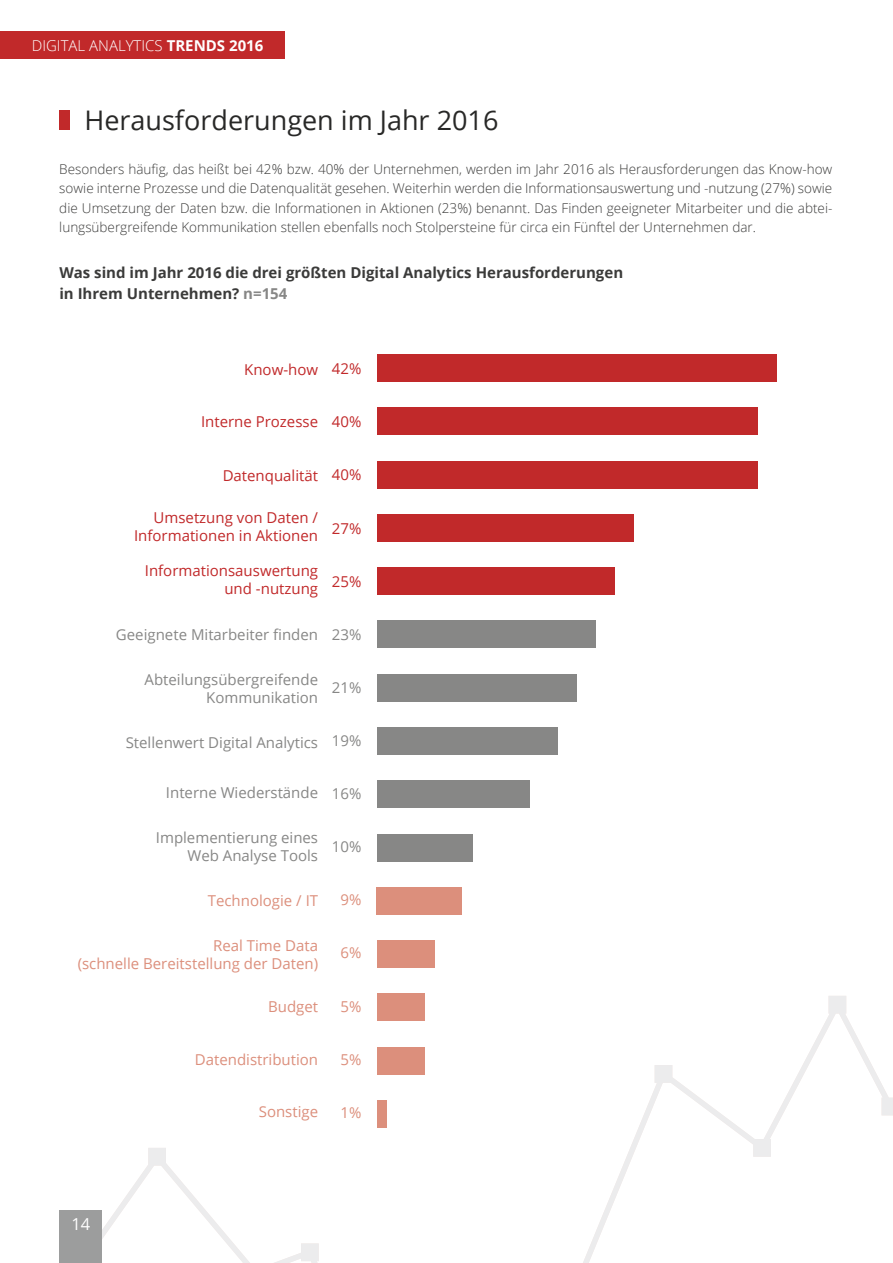
<style>
.page{position:relative;width:893px;height:1263px;background:#fff}
.page>*{position:absolute;margin:0;border:0;box-sizing:border-box;transform-origin:0 0}
.t1{font:27px "Open Sans";color:#282827}
.t2{font:16.5px "Open Sans";color:#fff}
.t3{font:15px/18px "Open Sans";color:#878786;text-align:right}
.t4{font:15px/18px "Open Sans";color:#c1292a;text-align:right}
.t5{font:15px/18px "Open Sans";color:#dc8f7c;text-align:right}
.t6{font:700 15px/21px "Open Sans";color:#3b3b3a}
.t7{font:300 15px "Open Sans";color:#fff}
.t8{font:300 13.5px/19.5px "Open Sans";color:#3b3b3a;text-align:justify}
.s1{font-weight:700}
.s2{color:#878786}
</style>
<div class="page">
<svg style="left:59px;top:940px;width:834px;height:323px"></svg>
<div style="left:0;top:31px;width:285px;height:28px;background:#c1292a"></div>
<div style="left:60px;top:1210px;width:42px;height:53px;background:#9c9d9d"></div>
<div style="left:60px;top:111px;width:10px;height:19px;background:#c1292a"></div>
<div style="left:377px;top:1100px;width:10px;height:27px;background:#dc8f7c"></div>
<div style="left:377px;top:1047px;width:48px;height:27px;background:#dc8f7c"></div>
<div style="left:377px;top:994px;width:48px;height:27px;background:#dc8f7c"></div>
<div style="left:377px;top:940px;width:57px;height:27px;background:#dc8f7c"></div>
<div style="left:376px;top:887px;width:85px;height:27px;background:#dc8f7c"></div>
<div style="left:377px;top:834px;width:95px;height:27px;background:#878786"></div>
<div style="left:377px;top:781px;width:152px;height:27px;background:#878786"></div>
<div style="left:377px;top:727px;width:181px;height:27px;background:#878786"></div>
<div style="left:377px;top:674px;width:200px;height:27px;background:#878786"></div>
<div style="left:377px;top:621px;width:219px;height:27px;background:#878786"></div>
<div style="left:377px;top:568px;width:238px;height:27px;background:#c1292a"></div>
<div style="left:377px;top:514px;width:257px;height:27px;background:#c1292a"></div>
<div style="left:377px;top:461px;width:381px;height:27px;background:#c1292a"></div>
<div style="left:377px;top:408px;width:381px;height:27px;background:#c1292a"></div>
<div style="left:377px;top:355px;width:400px;height:27px;background:#c1292a"></div>
<p class="t7" style="left:32px;top:35px;width:233px">DIGITAL ANALYTICS <span class="s1">TRENDS 2016</span></p>
<h1 class="t1" style="left:84px;top:102px;width:416px">Herausforderungen im Jahr 2016</h1>
<p class="t8" style="left:59px;top:159px;width:775px">Besonders häufig, das heißt bei 42% bzw. 40% der Unternehmen, werden im Jahr 2016 als Herausforderungen das Know-how sowie interne Prozesse und die Datenqualität gesehen. Weiterhin werden die Informationsauswertung und -nutzung (27%) sowie die Umsetzung der Daten bzw. die Informationen in Aktionen (23%) benannt. Das Finden geeigneter Mitarbeiter und die abtei&shy;lungsübergreifende Kommunikation stellen ebenfalls noch Stolpersteine für circa ein Fünftel der Unternehmen dar.</p>
<p class="t6" style="left:59px;top:262px;width:565px">Was sind im Jahr 2016 die drei größten Digital Analytics Herausforderungen in Ihrem Unternehmen? <span class="s2">n=154</span></p>
<p class="t4" style="left:244px;top:360px;width:75px">Know-how</p>
<p class="t4" style="left:332px;top:359px;width:31px">42%</p>
<p class="t4" style="left:201px;top:412px;width:119px">Interne Prozesse</p>
<p class="t4" style="left:332px;top:412px;width:31px">40%</p>
<p class="t4" style="left:223px;top:466px;width:97px">Datenqualität</p>
<p class="t4" style="left:134px;top:508px;width:186px">Umsetzung von Daten /<br>Informationen in Aktionen</p>
<p class="t4" style="left:145px;top:561px;width:175px">Informationsauswertung und -nutzung</p>
<p class="t3" style="left:116px;top:625px;width:204px">Geeignete Mitarbeiter finden</p>
<p class="t3" style="left:145px;top:670px;width:175px">Abteilungsübergreifende<br>Kommunikation</p>
<p class="t3" style="left:126px;top:733px;width:194px">Stellenwert Digital Analytics</p>
<p class="t3" style="left:166px;top:783px;width:154px">Interne Wiederstände</p>
<p class="t3" style="left:156px;top:828px;width:164px">Implementierung eines<br>Web Analyse Tools</p>
<p class="t5" style="left:208px;top:891px;width:112px">Technologie / IT</p>
<p class="t5" style="left:78px;top:936px;width:242px">Real Time Data<br>(schnelle Bereitstellung der Daten)</p>
<p class="t5" style="left:268px;top:997px;width:52px">Budget</p>
<p class="t5" style="left:195px;top:1050px;width:125px">Datendistribution</p>
<p class="t4" style="left:332px;top:466px;width:31px">40%</p>
<p class="t4" style="left:332px;top:519px;width:31px">27%</p>
<p class="t4" style="left:332px;top:572px;width:31px">25%</p>
<p class="t3" style="left:332px;top:625px;width:31px">23%</p>
<p class="t3" style="left:332px;top:678px;width:31px">21%</p>
<p class="t3" style="left:332px;top:731px;width:31px">19%</p>
<p class="t3" style="left:332px;top:784px;width:31px">16%</p>
<p class="t3" style="left:332px;top:837px;width:31px">10%</p>
<p class="t5" style="left:341px;top:890px;width:22px">9%</p>
<p class="t5" style="left:341px;top:943px;width:22px">6%</p>
<p class="t5" style="left:341px;top:997px;width:22px">5%</p>
<p class="t5" style="left:341px;top:1050px;width:22px">5%</p>
<p class="t5" style="left:259px;top:1102px;width:61px">Sonstige</p>
<p class="t5" style="left:341px;top:1103px;width:22px">1%</p>
<p class="t2" style="left:71px;top:1213px;width:20px">14</p>
</div>
